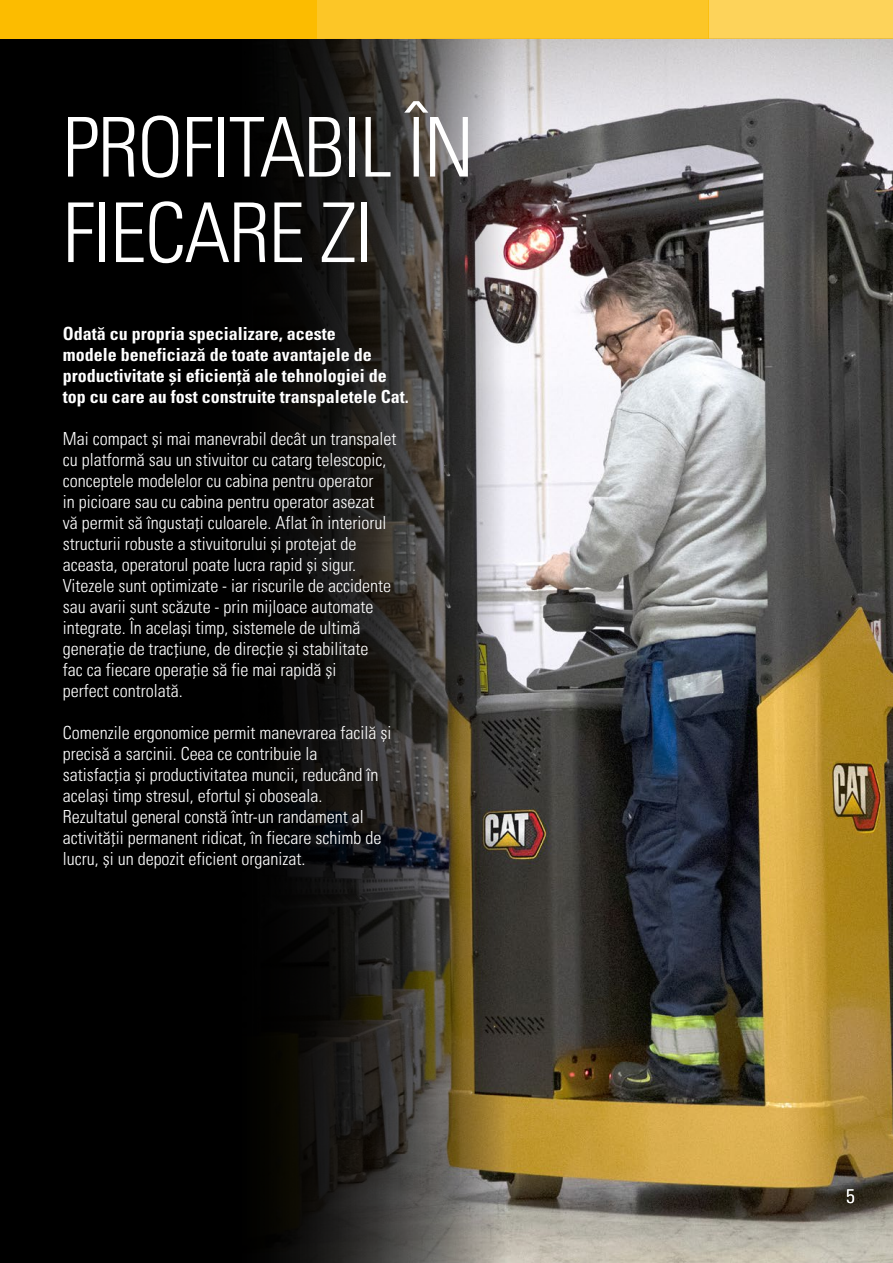
<style>
.page{position:relative;width:893px;height:1263px;background:#fff}
.page>*{position:absolute;margin:0;border:0;box-sizing:border-box;transform-origin:0 0}
.t1{font:82.5px/85.5px "Univers LTCYR 47 Light Cond";letter-spacing:-.02em;color:#fff}
.t2{font:19.5px "Univers LTCYR 47 Light Cond";color:#fff}
.t3{font:18px/21px "Univers LTCYR 47 Light Cond";color:#fff}
.t4{font:18px/21px "Univers LTCYR 67 Bold Cond";color:#fff}
</style>
<div class="page">
<img style="left:0;top:38px;width:893px;height:1225px">
<div style="left:0;top:0;width:316px;height:38px;background:#fcbc00"></div>
<div style="left:316px;top:0;width:393px;height:38px;background:#fcc627"></div>
<div style="left:709px;top:0;width:184px;height:38px;background:#fdd35a"></div>
<h1 class="t1" style="left:63px;top:100px;width:413px">PROFITABIL ÎN<br>FIECARE ZI</h1>
<p class="t4" style="left:63px;top:322px;width:347px">Odată cu propria specializare, aceste<br>modele beneficiază de toate avantajele de productivitate și eficiență ale tehnologiei de top cu care au fost construite transpaletele Cat.</p>
<p class="t3" style="left:63px;top:427px;width:335px">Mai compact și mai manevrabil decât un transpalet cu platformă sau un stivuitor cu catarg telescopic, conceptele modelelor cu cabina pentru operator<br>in picioare sau cu cabina pentru operator asezat<br>vă permit să îngustați culoarele. Aflat în interiorul structurii robuste a stivuitorului și protejat de aceasta, operatorul poate lucra rapid și sigur.<br>Vitezele sunt optimizate - iar riscurile de accidente sau avarii sunt scăzute - prin mijloace automate integrate. În același timp, sistemele de ultimă generație de tracțiune, de direcție și stabilitate<br>fac ca fiecare operație să fie mai rapidă și<br>perfect controlată.</p>
<p class="t3" style="left:63px;top:721px;width:330px">Comenzile ergonomice permit manevrarea facilă și precisă a sarcinii. Ceea ce contribuie la<br>satisfacția și productivitatea muncii, reducând în același timp stresul, efortul și oboseala.<br>Rezultatul general constă într-un randament al activității permanent ridicat, în fiecare schimb de lucru, și un depozit eficient organizat.</p>
<p class="t2" style="left:846px;top:1183px;width:10px">5</p>
</div>
